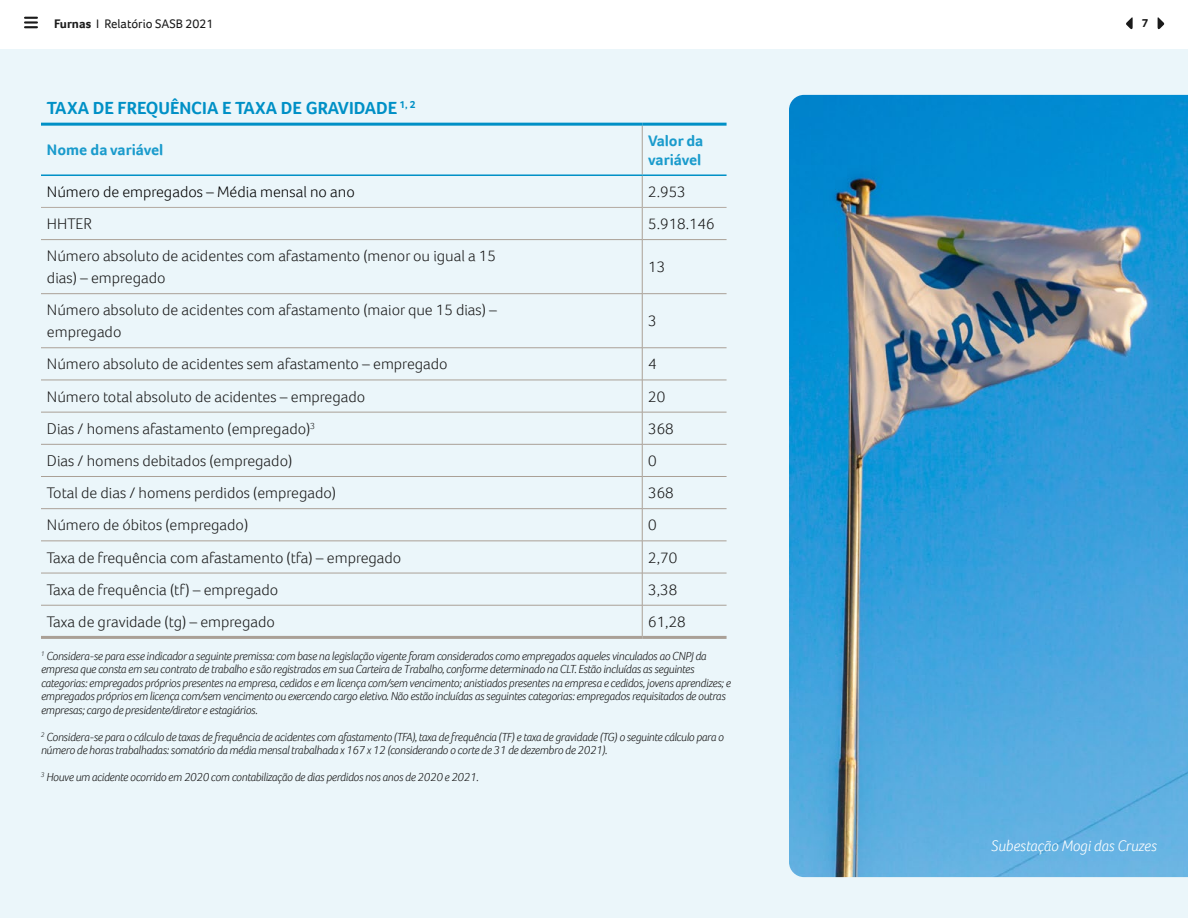
<style>
.page{position:relative;width:1188px;height:918px;background:#ebf6fa}
.page>*{position:absolute;margin:0;border:0;box-sizing:border-box;transform-origin:0 0}
.t1{font:700 18px "Foco";color:#0090c6}
.t2{font:300 15.75px/21.9px "Foco";color:#1a1a1a}
.t3{font:300 15.75px "Foco";color:#000}
.t4{font:700 15.75px/18.9px "Foco";color:#1a9bcc}
.t5{font:italic 300 15.75px "Foco";color:#fff}
.t6{font:12.75px "Foco";color:#1a1a1a}
.t7{font:italic 300 12px/13.5px "Foco";letter-spacing:-.02em;color:#1a1a1a}
.t8{font:700 12px "Foco";color:#1a1a1a}
.s1{font-weight:700}
</style>
<div class="page">
<img style="left:789px;top:95px;width:399px;height:782px">
<div style="left:0;top:0;width:1188px;height:49px;background:#fff"></div>
<svg style="left:25px;top:17px;width:12px;height:11px"></svg>
<svg style="left:1126px;top:17px;width:7px;height:13px"></svg>
<svg style="left:1158px;top:17px;width:6px;height:13px"></svg>
<hr style="left:41px;top:239px;width:601px;height:1px;background:#aaa096">
<hr style="left:642px;top:239px;width:85px;height:1px;background:#aaa096">
<hr style="left:41px;top:293px;width:601px;height:1px;background:#aaa096">
<hr style="left:642px;top:293px;width:85px;height:1px;background:#aaa096">
<hr style="left:41px;top:347px;width:601px;height:1px;background:#aaa096">
<hr style="left:642px;top:347px;width:85px;height:1px;background:#aaa096">
<hr style="left:41px;top:380px;width:601px;height:1px;background:#aaa096">
<hr style="left:642px;top:380px;width:85px;height:1px;background:#aaa096">
<hr style="left:41px;top:412px;width:601px;height:1px;background:#aaa096">
<hr style="left:642px;top:412px;width:85px;height:1px;background:#aaa096">
<hr style="left:41px;top:444px;width:601px;height:1px;background:#aaa096">
<hr style="left:642px;top:444px;width:85px;height:1px;background:#aaa096">
<hr style="left:41px;top:476px;width:601px;height:1px;background:#aaa096">
<hr style="left:642px;top:476px;width:85px;height:1px;background:#aaa096">
<hr style="left:41px;top:508px;width:601px;height:1px;background:#aaa096">
<hr style="left:642px;top:508px;width:85px;height:1px;background:#aaa096">
<hr style="left:41px;top:540px;width:601px;height:1px;background:#aaa096">
<hr style="left:642px;top:540px;width:85px;height:1px;background:#aaa096">
<hr style="left:41px;top:573px;width:601px;height:1px;background:#aaa096">
<hr style="left:642px;top:573px;width:85px;height:1px;background:#aaa096">
<hr style="left:41px;top:605px;width:601px;height:1px;background:#aaa096">
<hr style="left:642px;top:605px;width:85px;height:1px;background:#aaa096">
<hr style="left:642px;top:126px;width:1px;height:48px;background:#aaa096">
<hr style="left:642px;top:176px;width:1px;height:31px;background:#aaa096">
<hr style="left:642px;top:208px;width:1px;height:32px;background:#aaa096">
<hr style="left:642px;top:240px;width:1px;height:54px;background:#aaa096">
<hr style="left:642px;top:294px;width:1px;height:54px;background:#aaa096">
<hr style="left:642px;top:348px;width:1px;height:32px;background:#aaa096">
<hr style="left:642px;top:380px;width:1px;height:32px;background:#aaa096">
<hr style="left:642px;top:412px;width:1px;height:32px;background:#aaa096">
<hr style="left:642px;top:444px;width:1px;height:32px;background:#aaa096">
<hr style="left:642px;top:476px;width:1px;height:33px;background:#aaa096">
<hr style="left:642px;top:509px;width:1px;height:32px;background:#aaa096">
<hr style="left:642px;top:541px;width:1px;height:32px;background:#aaa096">
<hr style="left:642px;top:573px;width:1px;height:32px;background:#aaa096">
<hr style="left:642px;top:605px;width:1px;height:31px;background:#aaa096">
<hr style="left:41px;top:123px;width:601px;height:3px;background:#0090c6">
<hr style="left:642px;top:123px;width:85px;height:3px;background:#0090c6">
<hr style="left:41px;top:207px;width:601px;height:1px;background:#b3aaa0">
<hr style="left:642px;top:207px;width:85px;height:1px;background:#b3aaa0">
<hr style="left:41px;top:636px;width:601px;height:3px;background:#aaa096">
<hr style="left:642px;top:636px;width:85px;height:3px;background:#aaa096">
<hr style="left:41px;top:174px;width:601px;height:2px;background:#0090c6">
<hr style="left:642px;top:174px;width:85px;height:2px;background:#0090c6">
<p class="t6" style="left:54px;top:15px;width:161px"><span class="s1">Furnas</span> I Relatório SASB 2021</p>
<p class="t8" style="left:1142px;top:15px;width:8px">7</p>
<h1 class="t1" style="left:47px;top:96px;width:370px">TAXA DE FREQUÊNCIA E TAXA DE GRAVIDADE <sup>1,</sup> <sup>2</sup></h1>
<h2 class="t4" style="left:47px;top:140px;width:118px">Nome da variável</h2>
<h2 class="t4" style="left:648px;top:131px;width:57px">Valor da variável</h2>
<h2 class="t3" style="left:47px;top:181px;width:309px">Número de empregados – Média mensal no ano</h2>
<h2 class="t2" style="left:648px;top:180px;width:39px">2.953</h2>
<h2 class="t2" style="left:47px;top:213px;width:46px">HHTER</h2>
<h2 class="t2" style="left:648px;top:213px;width:68px">5.918.146</h2>
<h2 class="t2" style="left:47px;top:245px;width:450px">Número absoluto de acidentes com afastamento (menor ou igual a 15 dias) – empregado</h2>
<h2 class="t2" style="left:648px;top:256px;width:19px">13</h2>
<h2 class="t2" style="left:47px;top:299px;width:452px">Número absoluto de acidentes com afastamento (maior que 15 dias) – empregado</h2>
<h2 class="t2" style="left:648px;top:310px;width:10px">3</h2>
<h2 class="t2" style="left:47px;top:353px;width:402px">Número absoluto de acidentes sem afastamento – empregado</h2>
<h2 class="t2" style="left:648px;top:353px;width:10px">4</h2>
<h2 class="t2" style="left:47px;top:385px;width:320px">Número total absoluto de acidentes – empregado</h2>
<h2 class="t2" style="left:648px;top:385px;width:19px">20</h2>
<h2 class="t2" style="left:47px;top:417px;width:270px">Dias / homens afastamento (empregado)<sup>3</sup></h2>
<h2 class="t2" style="left:648px;top:417px;width:27px">368</h2>
<h2 class="t2" style="left:47px;top:450px;width:247px">Dias / homens debitados (empregado)</h2>
<h2 class="t2" style="left:648px;top:450px;width:10px">0</h2>
<h2 class="t2" style="left:47px;top:482px;width:290px">Total de dias / homens perdidos (empregado)</h2>
<h2 class="t2" style="left:648px;top:482px;width:27px">368</h2>
<h2 class="t2" style="left:47px;top:514px;width:203px">Número de óbitos (empregado)</h2>
<h2 class="t2" style="left:648px;top:514px;width:10px">0</h2>
<h2 class="t2" style="left:47px;top:546px;width:356px">Taxa de frequência com afastamento (tfa) – empregado</h2>
<h2 class="t2" style="left:648px;top:546px;width:30px">2,70</h2>
<h2 class="t2" style="left:47px;top:578px;width:233px">Taxa de frequência (tf) – empregado</h2>
<h2 class="t2" style="left:648px;top:578px;width:30px">3,38</h2>
<h2 class="t2" style="left:47px;top:610px;width:229px">Taxa de gravidade (tg) – empregado</h2>
<h2 class="t2" style="left:648px;top:610px;width:39px">61,28</h2>
<p class="t7" style="left:41px;top:649px;width:691px"><sup>1</sup> Considera-se para esse indicador a seguinte premissa: com base na legislação vigente foram considerados como empregados aqueles vinculados ao CNPJ da empresa que consta em seu contrato de trabalho e são registrados em sua Carteira de Trabalho, conforme determinado na CLT. Estão incluídas as seguintes categorias: empregados próprios presentes na empresa, cedidos e em licença com/sem vencimento; anistiados presentes na empresa e cedidos, jovens aprendizes; e empregados próprios em licença com/sem vencimento ou exercendo cargo eletivo. Não estão incluídas as seguintes categorias: empregados requisitados de outras empresas; cargo de presidente/diretor e estagiários.</p>
<p class="t7" style="left:41px;top:730px;width:684px"><sup>2</sup> Considera-se para o cálculo de taxas de frequência de acidentes com afastamento (TFA), taxa de frequência (TF) e taxa de gravidade (TG) o seguinte cálculo para o número de horas trabalhadas: somatório da média mensal trabalhada x 167 x 12 (considerando o corte de 31 de dezembro de 2021).</p>
<p class="t7" style="left:41px;top:770px;width:439px"><sup>3</sup> Houve um acidente ocorrido em 2020 com contabilização de dias perdidos nos anos de 2020 e 2021.</p>
<h2 class="t5" style="left:991px;top:835px;width:167px">Subestação Mogi das Cruzes</h2>
</div>
